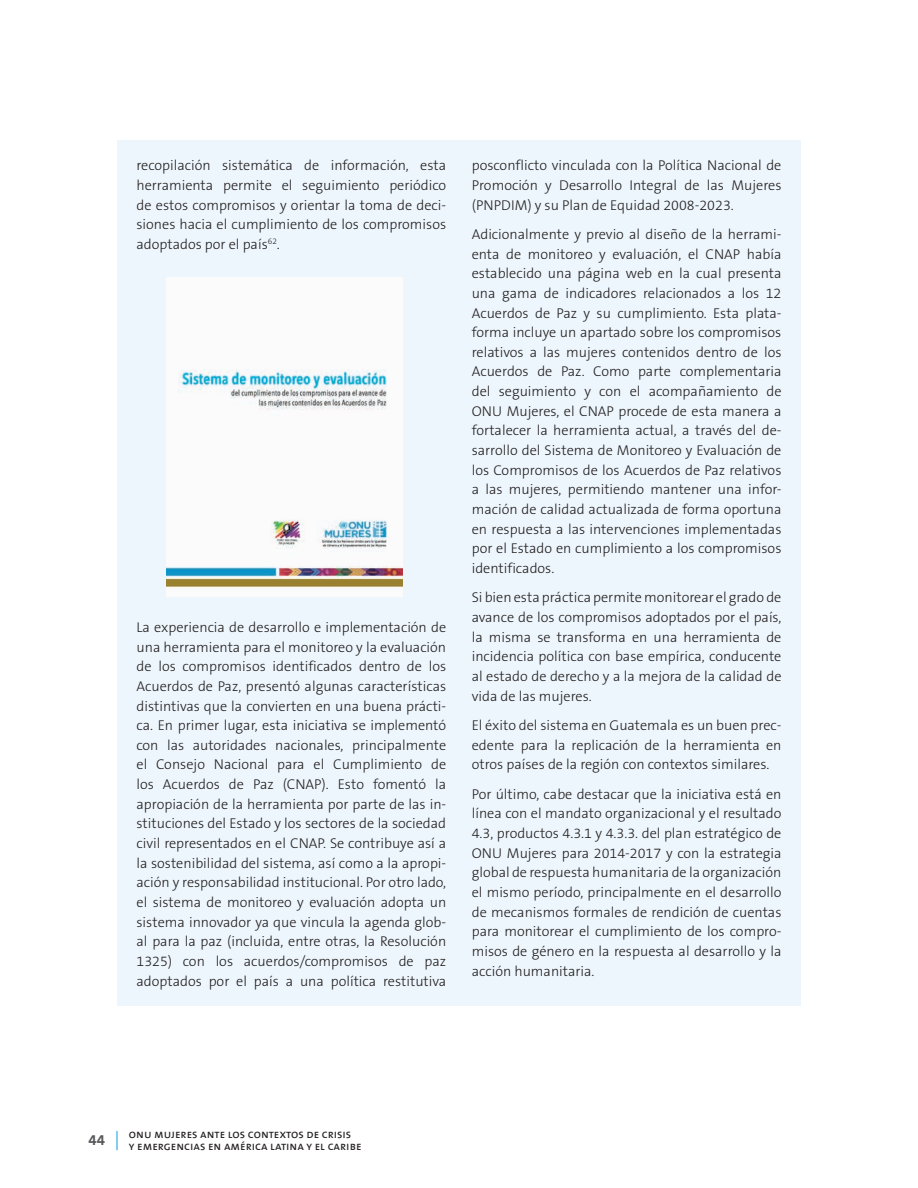
<style>
.page{position:relative;width:918px;height:1188px;background:#fff}
.page>*{position:absolute;margin:0;border:0;box-sizing:border-box;transform-origin:0 0}
.t1{font:700 15px "The Sans B7";color:#57585a}
.t2{font:300 14.25px/19.6px "The Sans B3";color:#231f20;text-align:justify}
.t3{font:12px/12px "The Sans Caps";color:#231f20}
</style>
<div class="page">
<svg style="left:117px;top:1131px;width:1px;height:19px"></svg>
<div style="left:117px;top:140px;width:684px;height:866px;background:#edf6fc"></div>
<img style="left:167px;top:278px;width:235px;height:318px">
<p class="t2" style="left:136px;top:156px;width:311px">recopilación sistemática de información, esta herramienta permite el seguimiento periódico de estos compromisos y orientar la toma de deci&shy;siones hacia el cumplimiento de los compromisos adoptados por el país<sup>62</sup>.</p>
<p class="t2" style="left:137px;top:618px;width:311px">La experiencia de desarrollo e implementación de una herramienta para el monitoreo y la evaluación de los compromisos identificados dentro de los Acuerdos de Paz, presentó algunas características distintivas que la convierten en una buena prácti&shy;ca. En primer lugar, esta iniciativa se implementó con las autoridades nacionales, principalmente el Consejo Nacional para el Cumplimiento de los Acuerdos de Paz (CNAP). Esto fomentó la apropiación de la herramienta por parte de las in&shy;stituciones del Estado y los sectores de la sociedad civil representados en el CNAP. Se contribuye así a la sostenibilidad del sistema, así como a la apropi&shy;ación y responsabilidad institucional. Por otro lado, el sistema de monitoreo y evaluación adopta un sistema innovador ya que vincula la agenda glob&shy;al para la paz (incluida, entre otras, la Resolución 1325) con los acuerdos/compromisos de paz adoptados por el país a una política restitutiva</p>
<p class="t2" style="left:472px;top:156px;width:311px">posconflicto vinculada con la Política Nacional de Promoción y Desarrollo Integral de las Mujeres (PNPDIM) y su Plan de Equidad 2008-2023.</p>
<p class="t2" style="left:472px;top:225px;width:311px">Adicionalmente y previo al diseño de la herrami&shy;enta de monitoreo y evaluación, el CNAP había establecido una página web en la cual presenta una gama de indicadores relacionados a los 12<br>Acuerdos de Paz y su cumplimiento. Esta plata&shy;forma incluye un apartado sobre los compromisos relativos a las mujeres contenidos dentro de los Acuerdos de Paz. Como parte complementaria del seguimiento y con el acompañamiento de ONU Mujeres, el CNAP procede de esta manera a fortalecer la herramienta actual, a través del de&shy;sarrollo del Sistema de Monitoreo y Evaluación de los Compromisos de los Acuerdos de Paz relativos a las mujeres, permitiendo mantener una infor&shy;mación de calidad actualizada de forma oportuna en respuesta a las intervenciones implementadas por el Estado en cumplimiento a los compromisos identificados.</p>
<p class="t2" style="left:472px;top:588px;width:311px">Si bien esta práctica permite monitorear el grado de avance de los compromisos adoptados por el país, la misma se transforma en una herramienta de incidencia política con base empírica, conducente al estado de derecho y a la mejora de la calidad de vida de las mujeres.</p>
<p class="t2" style="left:472px;top:716px;width:311px">El éxito del sistema en Guatemala es un buen prec&shy;edente para la replicación de la herramienta en otros países de la región con contextos similares.</p>
<p class="t2" style="left:472px;top:785px;width:311px">Por último, cabe destacar que la iniciativa está en línea con el mandato organizacional y el resultado 4.3, productos 4.3.1 y 4.3.3. del plan estratégico de ONU Mujeres para 2014-2017 y con la estrategia global de respuesta humanitaria de la organización el mismo período, principalmente en el desarrollo de mecanismos formales de rendición de cuentas para monitorear el cumplimiento de los compro&shy;misos de género en la respuesta al desarrollo y la acción humanitaria.</p>
<p class="t1" style="left:89px;top:1132px;width:18px">44</p>
<p class="t3" style="left:129px;top:1128px;width:234px">onu mujeres ante los contextos de crisis<br>y emergencias en américa latina y el caribe</p>
</div>
